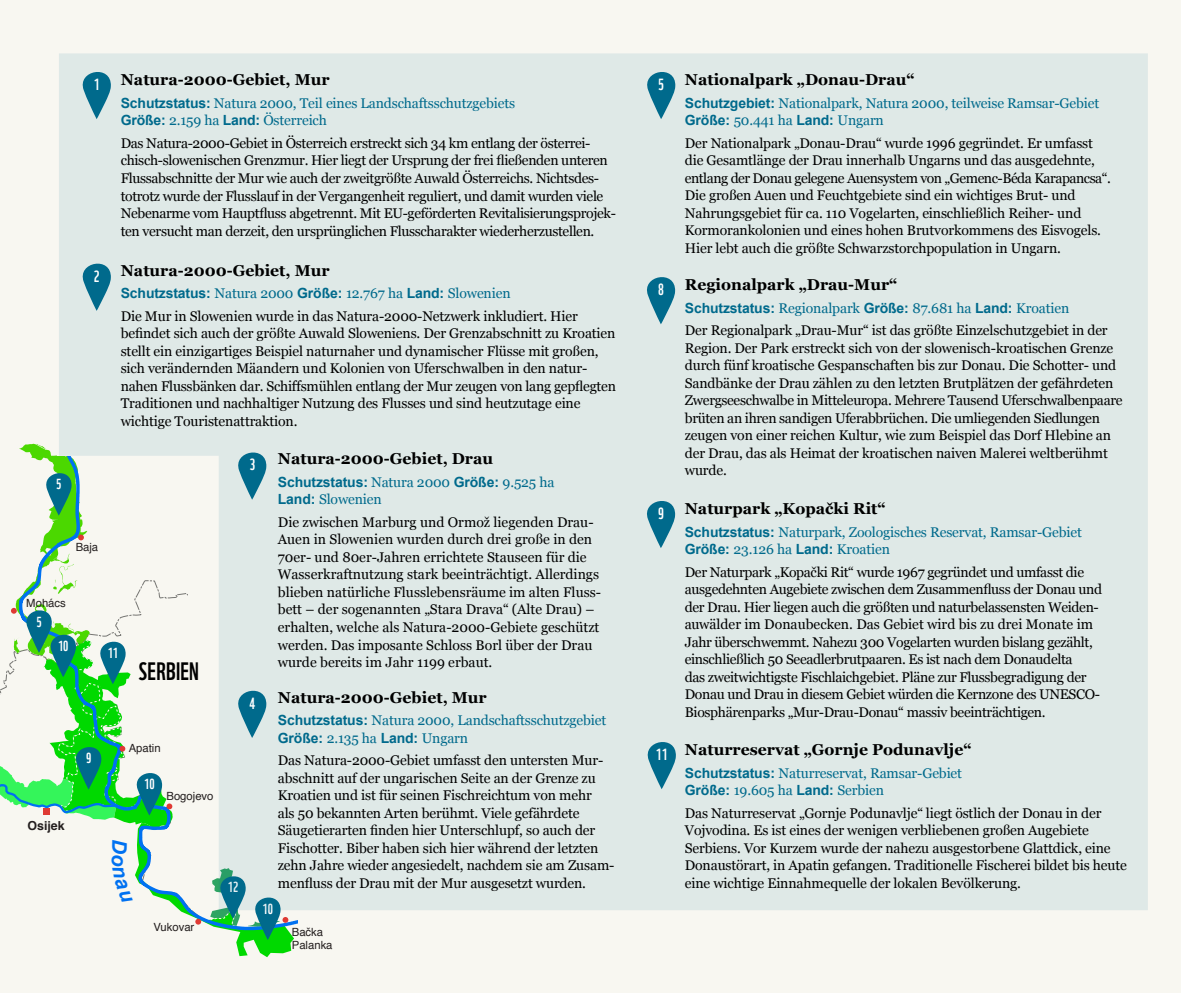
<style>
.page{position:relative;width:1181px;height:993px;background:#fff}
.page>*{position:absolute;margin:0;border:0;box-sizing:border-box;transform-origin:0 0}
.t1{font:24.5px "WWF";letter-spacing:.015em;color:#000}
.t2{font:700 15.75px "Georgia";color:#000}
.t3{font:15.75px "WWF";color:#fff}
.t4{font:14.17px "WWF";color:#fff}
.t5{font:14px/17.5px "Georgia";letter-spacing:-.01em;color:#000}
.t6{font:14px/17.5px "Georgia";letter-spacing:-.01em;color:#006a8c}
.t7{font:700 14px "Arial";letter-spacing:-.01em;color:#006a8c}
.t8{font:700 12.42px "Helvetica";color:#242020}
.t9{font:11.2px/13.5px "Helvetica";color:#242020}
.s1{font-family:"Arial";font-weight:700}
.s2{font-family:"Arial";font-weight:700;color:#006a8c}
.s3{color:#006a8c}
.s4{font-family:"Georgia";font-weight:400}
</style>
<div class="page">
<div style="left:0;top:0;width:1181px;height:992px;background:#f8f7f1"></div>
<div style="left:59px;top:53px;width:1089px;height:856px;background:#dfe9e7"></div>
<svg style="left:76px;top:64px;width:36px;height:55px;background:#80b3c0"></svg>
<svg style="left:76px;top:255px;width:36px;height:56px;background:#81b3c0"></svg>
<svg style="left:641px;top:733px;width:36px;height:56px;background:#81b3c0"></svg>
<svg style="left:641px;top:492px;width:35px;height:56px;background:#7fb2bf"></svg>
<svg style="left:641px;top:269px;width:35px;height:55px;background:#7db1bf"></svg>
<svg style="left:641px;top:64px;width:35px;height:55px;background:#7db1bf"></svg>
<svg style="left:0;top:443px;width:294px;height:515px"></svg>
<p class="t3" style="left:94px;top:72px;width:7px">1</p>
<p class="t3" style="left:94px;top:264px;width:7px">2</p>
<p class="t4" style="left:56px;top:473px;width:7px">5</p>
<p class="t9" style="left:76px;top:541px;width:24px">Baja</p>
<p class="t9" style="left:26px;top:596px;width:41px">Mohács</p>
<p class="t4" style="left:36px;top:610px;width:7px">5</p>
<p class="t4" style="left:58px;top:634px;width:12px">10</p>
<p class="t4" style="left:86px;top:746px;width:7px">9</p>
<p class="t8" style="left:27px;top:814px;width:39px">Osijek</p>
<p class="t2" style="left:121px;top:68px;width:210px">Natura-2000-Gebiet, Mur</p>
<p class="t6" style="left:121px;top:94px;width:396px"><span class="s1">Schutzstatus:</span> Natura 2000, Teil eines Landschaftsschutzgebiets<br><span class="s1">Größe:</span> 2.159 ha <span class="s1">Land:</span> Österreich</p>
<p class="t5" style="left:121px;top:134px;width:497px">Das Natura-2000-Gebiet in Österreich erstreckt sich 34 km entlang der österrei&shy;chisch-slowenischen Grenzmur. Hier liegt der Ursprung der frei fließenden unteren Flussabschnitte der Mur wie auch der zweitgrößte Auwald Österreichs. Nichtsdes&shy;totrotz wurde der Flusslauf in der Vergangenheit reguliert, und damit wurden viele Nebenarme vom Hauptfluss abgetrennt. Mit EU-geförderten Revitalisierungsprojek&shy;ten versucht man derzeit, den ursprünglichen Flusscharakter wiederherzustellen.</p>
<p class="t2" style="left:121px;top:258px;width:210px">Natura-2000-Gebiet, Mur</p>
<p class="t5" style="left:121px;top:281px;width:458px;line-height:22.4px"><span class="s2">Schutzstatus:</span> <span class="s3">Natura 2000</span> <span class="s2">Größe:</span> <span class="s3">12.767 ha</span> <span class="s2">Land:</span> <span class="s3">Slowenien<br></span>Die Mur in Slowenien wurde in das Natura-2000-Netzwerk inkludiert. Hier</p>
<p class="t5" style="left:121px;top:324px;width:497px">befindet sich auch der größte Auwald Sloweniens. Der Grenzabschnitt zu Kroatien stellt ein einzigartiges Beispiel naturnaher und dynamischer Flüsse mit großen, sich verändernden Mäandern und Kolonien von Uferschwalben in den natur&shy;nahen Flussbänken dar. Schiffsmühlen entlang der Mur zeugen von lang gepflegten Traditionen und nachhaltiger Nutzung des Flusses und sind heutzutage eine wichtige Touristenattraktion.</p>
<p class="t2" style="left:278px;top:447px;width:217px">Natura-2000-Gebiet, Drau</p>
<p class="t7" style="left:278px;top:472px;width:278px">Schutzstatus: <span class="s4">Natura 2000</span> Größe: <span class="s4">9.525 ha</span></p>
<p class="t5" style="left:278px;top:487px;width:317px;line-height:22.4px"><span class="s2">Land:</span> <span class="s3">Slowenien<br></span>Die zwischen Marburg und Ormož liegenden Drau-</p>
<p class="t5" style="left:278px;top:530px;width:325px">Auen in Slowenien wurden durch drei große in den 70er- und 80er-Jahren errichtete Stauseen für die Wasserkraftnutzung stark beeinträchtigt. Allerdings blieben natürliche Flusslebensräume im alten Fluss&shy;bett – der sogenannten „Stara Drava“ (Alte Drau) – erhalten, welche als Natura-2000-Gebiete geschützt werden. Das imposante Schloss Borl über der Drau wurde bereits im Jahr 1199 erbaut.</p>
<p class="t2" style="left:278px;top:685px;width:210px">Natura-2000-Gebiet, Mur</p>
<p class="t6" style="left:278px;top:710px;width:330px"><span class="s1">Schutzstatus:</span> Natura 2000, Landschaftsschutzgebiet<br><span class="s1">Größe:</span> 2.135 ha <span class="s1">Land:</span> Ungarn</p>
<p class="t5" style="left:278px;top:750px;width:338px">Das Natura-2000-Gebiet umfasst den untersten Mur&shy;abschnitt auf der ungarischen Seite an der Grenze zu Kroatien und ist für seinen Fischreichtum von mehr<br>als 50 bekannten Arten berühmt. Viele gefährdete Säugetierarten finden hier Unterschlupf, so auch der Fischotter. Biber haben sich hier während der letzten zehn Jahre wieder angesiedelt, nachdem sie am Zusam&shy;menfluss der Drau mit der Mur ausgesetzt wurden.</p>
<p class="t3" style="left:249px;top:452px;width:7px">3</p>
<p class="t4" style="left:108px;top:641px;width:12px">11</p>
<h1 class="t1" style="left:138px;top:651px;width:62px">SERBIEN</h1>
<p class="t3" style="left:249px;top:690px;width:7px">4</p>
<p class="t9" style="left:129px;top:741px;width:33px">Apatin</p>
<p class="t4" style="left:144px;top:772px;width:12px">10</p>
<p class="t9" style="left:166px;top:789px;width:49px">Bogojevo</p>
<p class="t4" style="left:228px;top:875px;width:12px">12</p>
<p class="t9" style="left:153px;top:920px;width:42px">Vukovar</p>
<p class="t4" style="left:263px;top:897px;width:12px">10</p>
<p class="t9" style="left:292px;top:925px;width:42px">Bačka<br>Palanka</p>
<p class="t3" style="left:658px;top:72px;width:7px">5</p>
<p class="t2" style="left:685px;top:68px;width:231px">Nationalpark „Donau-Drau“</p>
<p class="t6" style="left:685px;top:93px;width:416px"><span class="s1">Schutzgebiet:</span> Nationalpark, Natura 2000, teilweise Ramsar-Gebiet<br><span class="s1">Größe:</span> 50.441 ha <span class="s1">Land:</span> Ungarn</p>
<p class="t5" style="left:685px;top:133px;width:427px">Der Nationalpark „Donau-Drau“ wurde 1996 gegründet. Er umfasst die Gesamtlänge der Drau innerhalb Ungarns und das ausgedehnte, entlang der Donau gelegene Auensystem von „Gemenc-Béda Karapancsa“.<br>Die großen Auen und Feuchtgebiete sind ein wichtiges Brut- und Nahrungsgebiet für ca. 110 Vogelarten, einschließlich Reiher- und Kormorankolonien und eines hohen Brutvorkommens des Eisvogels.<br>Hier lebt auch die größte Schwarzstorchpopulation in Ungarn.</p>
<p class="t3" style="left:658px;top:277px;width:7px">8</p>
<p class="t2" style="left:685px;top:273px;width:214px">Regionalpark „Drau-Mur“</p>
<p class="t5" style="left:685px;top:296px;width:424px;line-height:22.4px"><span class="s2">Schutzstatus:</span> <span class="s3">Regionalpark</span> <span class="s2">Größe:</span> <span class="s3">87.681 ha</span> <span class="s2">Land:</span> <span class="s3">Kroatien<br></span>Der Regionalpark „Drau-Mur“ ist das größte Einzelschutzgebiet in der</p>
<p class="t5" style="left:685px;top:338px;width:439px">Region. Der Park erstreckt sich von der slowenisch-kroatischen Grenze durch fünf kroatische Gespanschaften bis zur Donau. Die Schotter- und Sandbänke der Drau zählen zu den letzten Brutplätzen der gefährdeten Zwergseeschwalbe in Mitteleuropa. Mehrere Tausend Uferschwalbenpaare brüten an ihren sandigen Uferabbrüchen. Die umliegenden Siedlungen zeugen von einer reichen Kultur, wie zum Beispiel das Dorf Hlebine an der Drau, das als Heimat der kroatischen naiven Malerei weltberühmt wurde.</p>
<p class="t3" style="left:658px;top:501px;width:7px">9</p>
<p class="t2" style="left:685px;top:496px;width:202px">Naturpark „Kopački Rit“</p>
<p class="t6" style="left:685px;top:522px;width:399px"><span class="s1">Schutzstatus:</span> Naturpark, Zoologisches Reservat, Ramsar-Gebiet<br><span class="s1">Größe:</span> 23.126 ha <span class="s1">Land:</span> Kroatien</p>
<p class="t5" style="left:685px;top:562px;width:419px">Der Naturpark „Kopački Rit“ wurde 1967 gegründet und umfasst die ausgedehnten Augebiete zwischen dem Zusammenfluss der Donau und der Drau. Hier liegen auch die größten und naturbelassensten Weiden&shy;auwälder im Donaubecken. Das Gebiet wird bis zu drei Monate im Jahr überschwemmt. Nahezu 300 Vogelarten wurden bislang gezählt, einschließlich 50 Seeadlerbrutpaaren. Es ist nach dem Donaudelta<br>das zweitwichtigste Fischlaichgebiet. Pläne zur Flussbegradigung der Donau und Drau in diesem Gebiet würden die Kernzone des UNESCO-Biosphärenparks „Mur-Drau-Donau“ massiv beeinträchtigen.</p>
<p class="t3" style="left:656px;top:741px;width:13px">11</p>
<p class="t2" style="left:685px;top:737px;width:288px">Naturreservat „Gornje Podunavlje“</p>
<p class="t6" style="left:685px;top:763px;width:279px"><span class="s1">Schutzstatus:</span> Naturreservat, Ramsar-Gebiet<br><span class="s1">Größe:</span> 19.605 ha <span class="s1">Land:</span> Serbien</p>
<p class="t5" style="left:685px;top:803px;width:443px">Das Naturreservat „Gornje Podunavlje“ liegt östlich der Donau in der Vojvodina. Es ist eines der wenigen verbliebenen großen Augebiete Serbiens. Vor Kurzem wurde der nahezu ausgestorbene Glattdick, eine Donaustörart, in Apatin gefangen. Traditionelle Fischerei bildet bis heute eine wichtige Einnahmequelle der lokalen Bevölkerung.</p>
</div>
